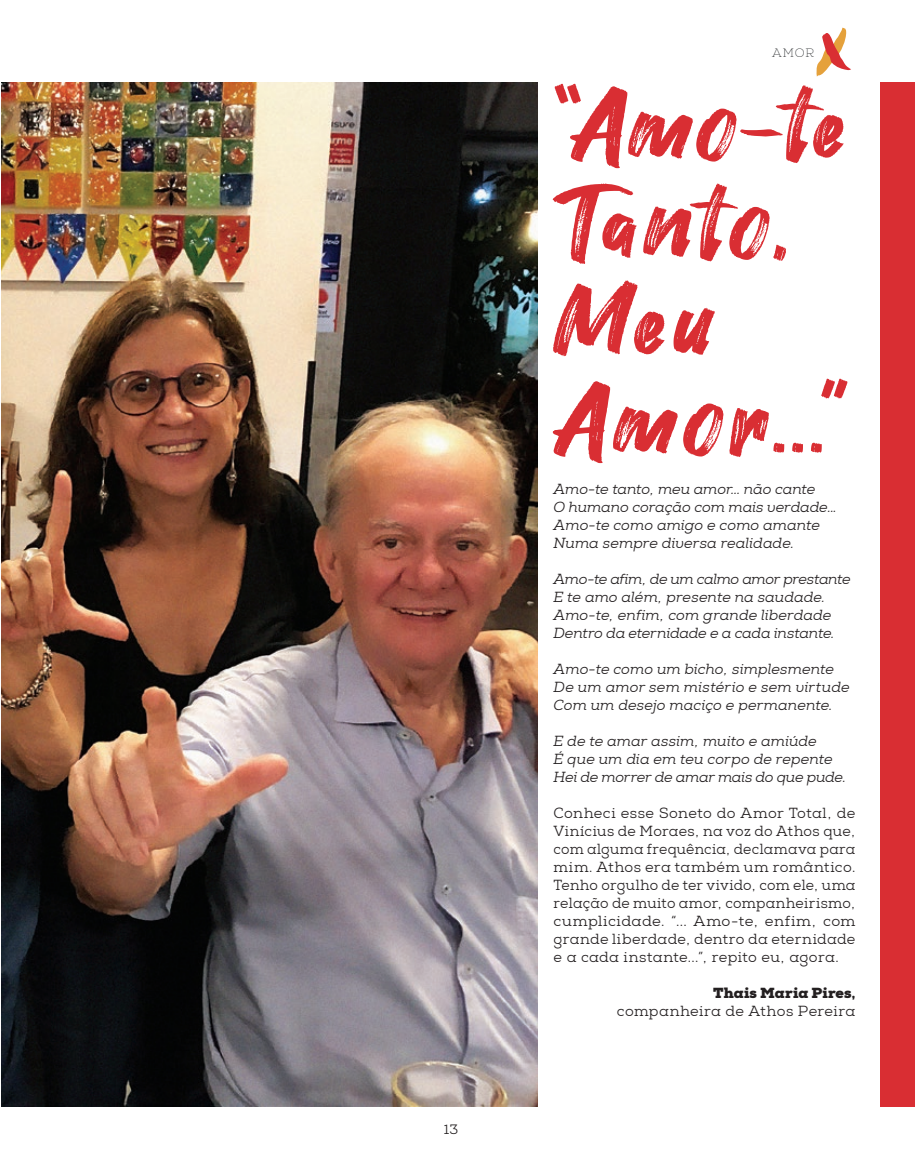
<style>
.page{position:relative;width:915px;height:1170px;background:#fff}
.page>*{position:absolute;margin:0;border:0;box-sizing:border-box;transform-origin:0 0}
.t1{font:103.05px/98.2px "Hey August";letter-spacing:.05em;color:#d92e33}
.t2{font:italic 14.55px/18px "Nexa Slab";color:#231f20}
.t3{font:14.55px/18px "Nexa Slab";letter-spacing:.02em;color:#231f20;text-align:justify}
.t4{font:900 14.55px "Nexa Slab";letter-spacing:.01em;color:#231f20}
.t5{font:13.5px "Nexa Slab";color:#231f20}
.t6{font:100 12px "Nexa Slab";color:#0c0f11}
</style>
<div class="page">
<div style="left:880px;top:82px;width:34px;height:1024px;background:#d92e33"></div>
<svg style="left:816px;top:27px;width:34px;height:50px"></svg>
<img style="left:1px;top:83px;width:536px;height:1023px">
<p class="t5" style="left:444px;top:1120px;width:16px">13</p>
<p class="t6" style="left:771px;top:46px;width:44px">AMOR</p>
<h1 class="t1" style="left:553px;top:80px;width:297px">“Amo-te<br>Tanto,<br>Meu<br>Amor...”</h1>
<p class="t2" style="left:553px;top:480px;width:285px">Amo-te tanto, meu amor... não cante<br>O humano coração com mais verdade...<br>Amo-te como amigo e como amante Numa sempre diversa realidade.</p>
<p class="t2" style="left:553px;top:570px;width:298px">Amo-te afim, de um calmo amor prestante E te amo além, presente na saudade.<br>Amo-te, enfim, com grande liberdade Dentro da eternidade e a cada instante.</p>
<p class="t2" style="left:553px;top:660px;width:297px">Amo-te como um bicho, simplesmente<br>De um amor sem mistério e sem virtude<br>Com um desejo maciço e permanente.</p>
<p class="t2" style="left:553px;top:732px;width:294px">E de te amar assim, muito e amiúde<br>É que um dia em teu corpo de repente<br>Hei de morrer de amar mais do que pude.</p>
<p class="t3" style="left:553px;top:804px;width:303px">Conheci esse Soneto do Amor Total, de Vinícius de Moraes, na voz do Athos que, com alguma frequência, declamava para mim. Athos era também um romântico.<br>Tenho orgulho de ter vivido, com ele, uma relação de muito amor, companheirismo, cumplicidade. “... Amo-te, enfim, com grande liberdade, dentro da eternidade e a cada instante...”, repito eu, agora.</p>
<p class="t4" style="left:712px;top:983px;width:144px">Thais Maria Pires,</p>
<p class="t3" style="left:616px;top:1002px;width:240px">companheira de Athos Pereira</p>
</div>
